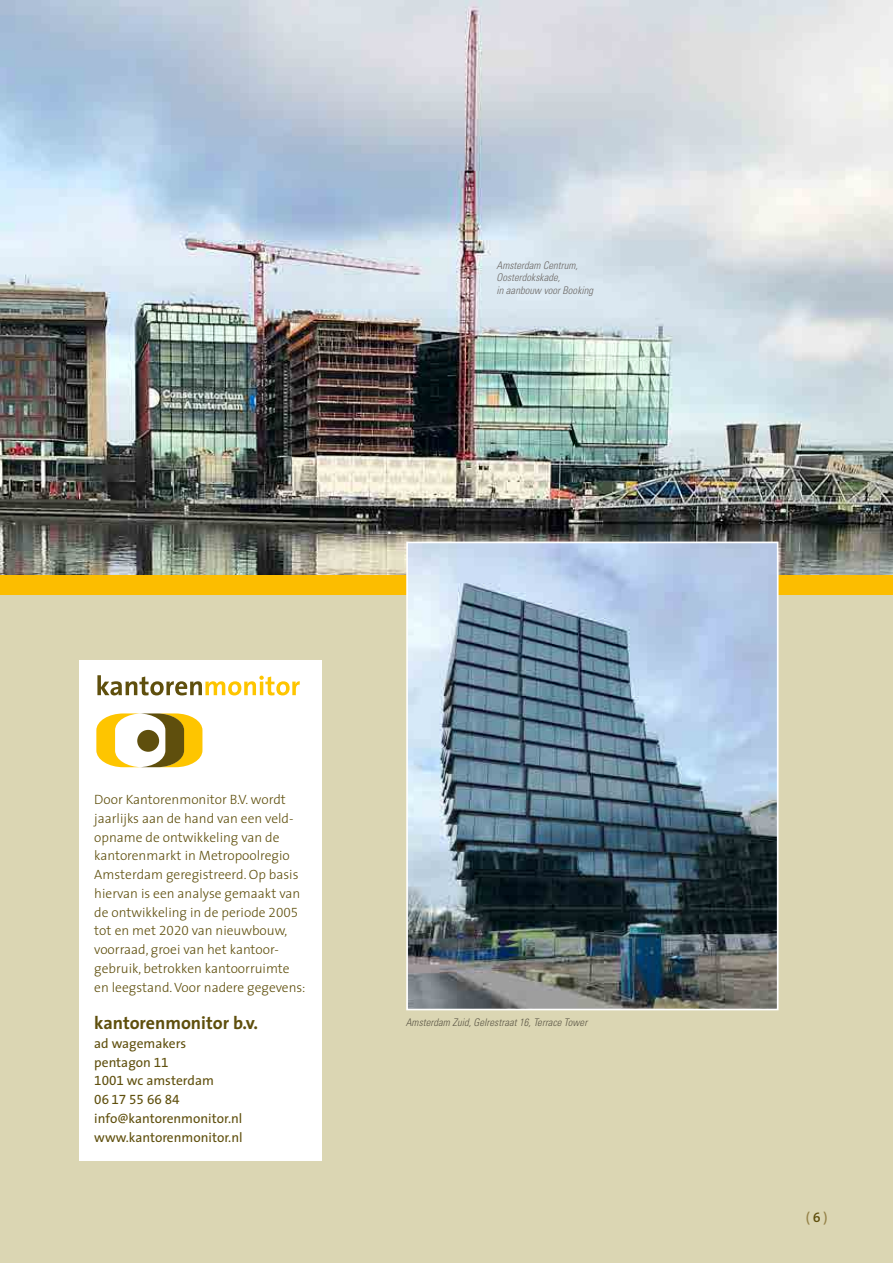
<style>
.page{position:relative;width:893px;height:1263px;background:#fff}
.page>*{position:absolute;margin:0;border:0;box-sizing:border-box;transform-origin:0 0}
.t1{font:700 18px "The Sans";color:#5f4f0d}
.t2{font:300 13.5px/18.8px "The Sans";color:#5f4f0d}
.t3{font:13.5px/18.8px "The Sans";color:#5f4f0d}
.t4{font:13.5px "The Sans Expert";color:#5f4f0d}
.t5{font:600 13.5px "The Sans";color:#968349}
.t6{font:italic 300 condensed 10.5px/12.8px "Univers";letter-spacing:.005em;color:#6d6966}
.s1{font-family:"The Sans Light Expert";font-weight:400}
.s2{font-family:"The Sans Expert"}
.s3{color:#5f4f0d}
</style>
<div class="page">
<div style="left:0;top:574px;width:893px;height:21px;background:#fcbd00"></div>
<div style="left:0;top:595px;width:893px;height:668px;background:#dbd6b3"></div>
<img style="left:0;top:0;width:893px;height:574px">
<div style="left:80px;top:660px;width:242px;height:500px;background:#fff"></div>
<svg style="left:97px;top:675px;width:203px;height:20px"></svg>
<svg style="left:96px;top:713px;width:106px;height:54px"></svg>
<div style="left:137px;top:730px;width:22px;height:22px;background:#5f4f0d;border-radius:50%"></div>
<img style="left:409px;top:545px;width:366px;height:462px">
<div style="left:406px;top:542px;width:372px;height:468px;border:2px solid #fff"></div>
<p class="t6" style="left:496px;top:259px;width:98px">Amsterdam Centrum,<br>Oosterdokskade,<br>in aanbouw voor Booking</p>
<p class="t2" style="left:94px;top:790px;width:213px">Door Kantorenmonitor B.V. wordt jaarlijks aan de hand van een veld&shy;opname de ontwikkeling van de kantorenmarkt in Metropoolregio Amsterdam geregistreerd. Op basis hiervan is een analyse gemaakt van de ontwikkeling in de periode <span class="s1">2005 </span>tot en met <span class="s1">2020</span> van nieuwbouw, voorraad, groei van het kantoor&shy;gebruik, betrokken kantoorruimte en leegstand. Voor nadere gegevens:</p>
<h1 class="t1" style="left:94px;top:1008px;width:165px">kantorenmonitor b.v.</h1>
<p class="t3" style="left:94px;top:1033px;width:121px">ad wagemakers pentagon <span class="s2">11<br>1001</span> wc amsterdam</p>
<p class="t4" style="left:94px;top:1088px;width:87px">06 17 55 66 84</p>
<p class="t3" style="left:94px;top:1108px;width:150px">info@kantorenmonitor.nl www.kantorenmonitor.nl</p>
<p class="t6" style="left:406px;top:1016px;width:183px">Amsterdam Zuid, Gelrestraat 16, Terrace Tower</p>
<p class="t5" style="left:806px;top:1206px;width:23px">(<span class="s3">6</span>)</p>
</div>
